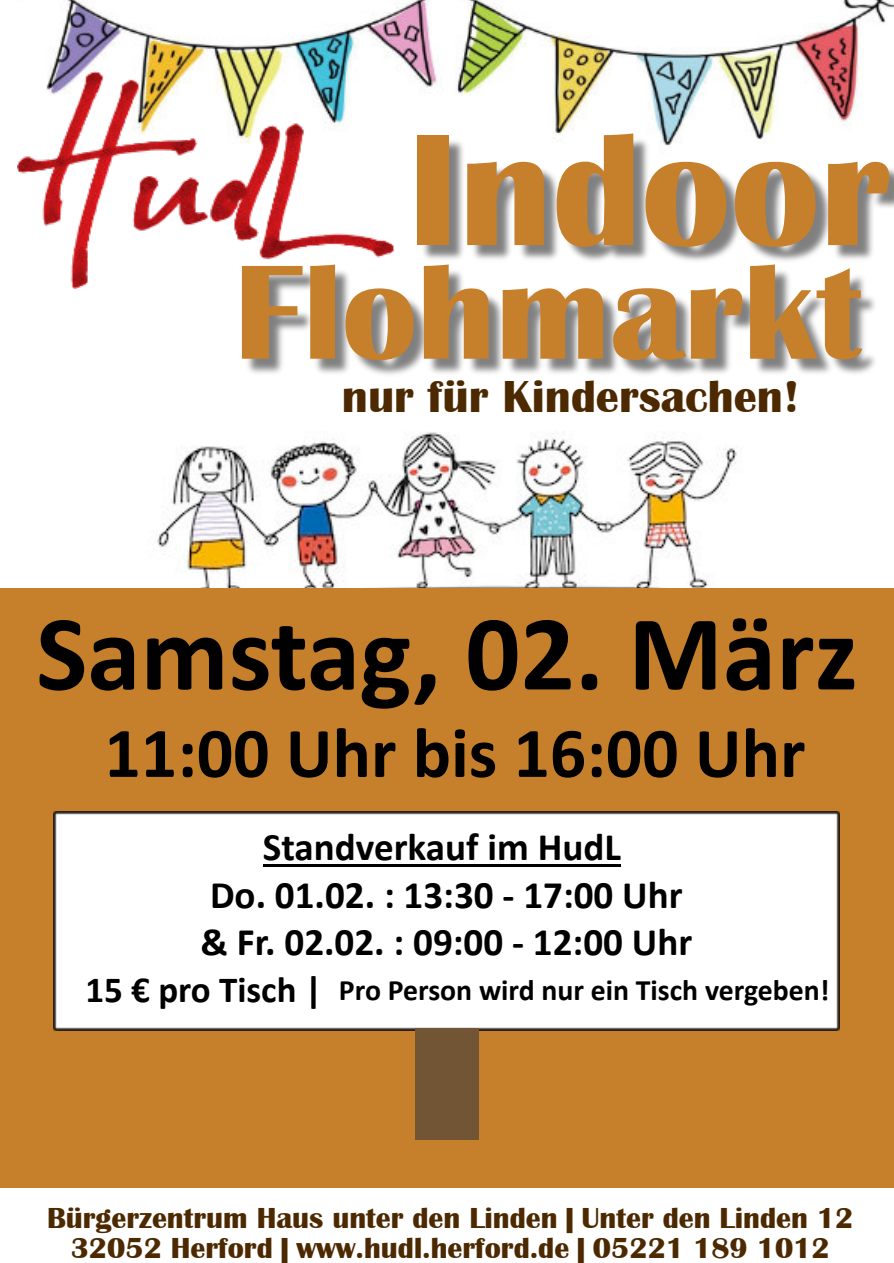
<style>
.page{position:relative;width:894px;height:1263px;background:#fff}
.page>*{position:absolute;margin:0;border:0;box-sizing:border-box;transform-origin:0 0}
.t1{font:700 164.85px "Britannic";color:#c67f2a}
.t2{font:700 139.2px "Britannic";color:#c67f2a}
.t3{font:700 108px "Calibri";color:#000}
.t4{font:700 71.55px "Calibri";color:#000}
.t5{font:700 46.2px "Britannic";color:#4c2900}
.t6{font:700 39.15px/47.7px "Calibri";color:#000;text-align:center}
.t7{font:700 29.85px/29.8px "Britannic";color:#4c2900;text-align:center}
.t8{font:700 29.7px "Calibri";color:#000}
.s1{font-size:36.9px}
</style>
<div class="page">
<img style="left:157px;top:431px;width:580px;height:157px">
<div style="left:0;top:588px;width:893px;height:675px;background:#c67f2a"></div>
<div style="left:54px;top:812px;width:785px;height:219px;background:#fff"></div>
<div style="left:414px;top:1028px;width:64px;height:112px;background:#715534"></div>
<hr style="left:263px;top:864px;width:357px;height:3px;background:#000">
<img style="left:17px;top:0;width:876px;height:171px">
<img style="left:247px;top:271px;width:628px;height:104px">
<img style="left:420px;top:136px;width:473px;height:125px">
<img style="left:18px;top:71px;width:377px;height:217px">
<div style="left:0;top:1188px;width:893px;height:75px;background:#fff"></div>
<h1 class="t1" style="left:407px;top:133px;width:484px">Indoor</h1>
<h2 class="t2" style="left:234px;top:264px;width:629px">Flohmarkt</h2>
<h3 class="t5" style="left:342px;top:381px;width:459px">nur für Kindersachen!</h3>
<h3 class="t3" style="left:36px;top:608px;width:822px">Samstag, 02. März</h3>
<h3 class="t4" style="left:104px;top:723px;width:702px">11:00 Uhr bis 16:00 Uhr</h3>
<h3 class="t6" style="left:200px;top:826px;width:493px">Standverkauf im HudL<br>Do. 01.02. : 13:30 - 17:00 Uhr &amp; Fr. 02.02. : 09:00 - 12:00 Uhr</h3>
<p class="t8" style="left:85px;top:978px;width:745px"><span class="s1">15 € pro Tisch |</span> Pro Person wird nur ein Tisch vergeben!</p>
<p class="t7" style="left:47px;top:1205px;width:807px">Bürgerzentrum Haus unter den Linden | Unter den Linden 12<br>32052 Herford | www.hudl.herford.de | 05221 189 1012</p>
</div>
